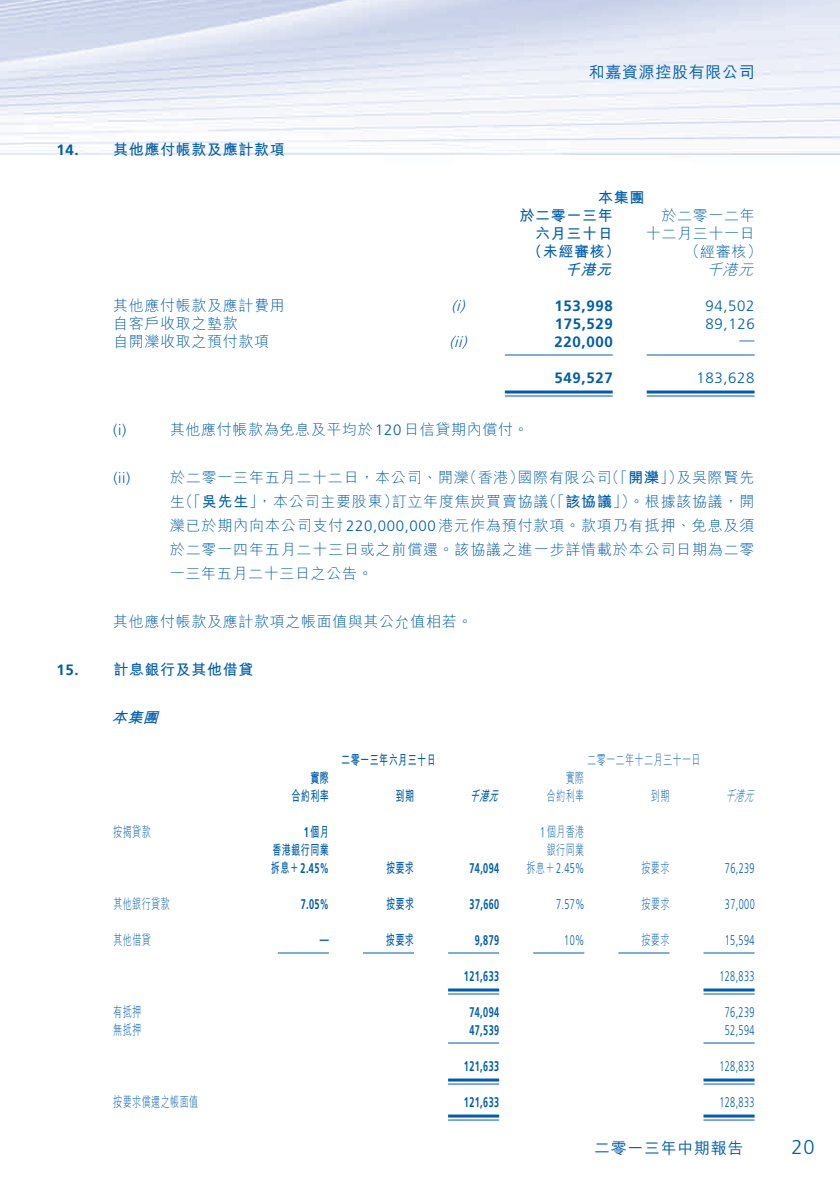
<style>
.page{position:relative;width:840px;height:1191px;background:#fff}
.page>*{position:absolute;margin:0;border:0;box-sizing:border-box;transform-origin:0 0}
.t1{font:300 20px "Frutiger";color:#015dab}
.t2{font:500 16px "M Hei HK";letter-spacing:.04em;color:#015dab}
.t3{font:300 15px/24px "M Hei HK";letter-spacing:.05em;color:#015dab}
.t4{font:700 15px "M Hei HK";letter-spacing:.04em;color:#015dab}
.t5{font:700 15px "Frutiger";letter-spacing:.04em;color:#015dab}
.t6{font:300 15px "Frutiger";letter-spacing:.04em;color:#015dab}
.t7{font:italic 300 15px "Frutiger";color:#015dab}
.t8{font:italic 700 15px "M Hei HK";color:#015dab}
.t9{font:italic 300 15px "M Hei HK";color:#015dab}
.t10{font:300 14px "M Hei HK";letter-spacing:.04em;color:#015dab;scale:.65 1}
.t11{font:300 14px "Frutiger";letter-spacing:.04em;color:#015dab;scale:.65 1}
.t12{font:700 14px "Frutiger";letter-spacing:.04em;color:#015dab;scale:.65 1}
.t13{font:700 14px "M Hei HK";letter-spacing:.04em;color:#015dab;scale:.65 1}
.t14{font:italic 300 14px "M Hei HK";color:#015dab;scale:.65 1}
.t15{font:italic 700 14px "M Hei HK";color:#015dab;scale:.65 1}
.s1{font-family:"Frutiger"}
.s2{font-weight:700}
.s3{font-family:"M Hei HK"}
</style>
<div class="page">
<img style="left:0;top:0;width:839px;height:1121px">
<hr style="left:504px;top:354px;width:108px;height:1px;background:#015dab">
<hr style="left:646px;top:354px;width:108px;height:1px;background:#015dab">
<hr style="left:504px;top:390px;width:108px;height:3px;background:#015dab">
<hr style="left:504px;top:395px;width:108px;height:1px;background:#015dab">
<hr style="left:646px;top:390px;width:108px;height:3px;background:#015dab">
<hr style="left:646px;top:395px;width:108px;height:1px;background:#015dab">
<hr style="left:278px;top:952px;width:51px;height:1px;background:#015dab">
<hr style="left:363px;top:952px;width:51px;height:1px;background:#015dab">
<hr style="left:448px;top:952px;width:51px;height:1px;background:#015dab">
<hr style="left:533px;top:952px;width:51px;height:1px;background:#015dab">
<hr style="left:618px;top:952px;width:51px;height:1px;background:#015dab">
<hr style="left:703px;top:952px;width:51px;height:1px;background:#015dab">
<hr style="left:448px;top:988px;width:51px;height:3px;background:#015dab">
<hr style="left:448px;top:993px;width:51px;height:1px;background:#015dab">
<hr style="left:703px;top:988px;width:51px;height:3px;background:#015dab">
<hr style="left:703px;top:993px;width:51px;height:1px;background:#015dab">
<hr style="left:448px;top:1042px;width:51px;height:1px;background:#015dab">
<hr style="left:703px;top:1042px;width:51px;height:1px;background:#015dab">
<hr style="left:448px;top:1078px;width:51px;height:3px;background:#015dab">
<hr style="left:448px;top:1083px;width:51px;height:1px;background:#015dab">
<hr style="left:703px;top:1078px;width:51px;height:3px;background:#015dab">
<hr style="left:703px;top:1083px;width:51px;height:1px;background:#015dab">
<hr style="left:448px;top:1114px;width:51px;height:3px;background:#015dab">
<hr style="left:448px;top:1119px;width:51px;height:1px;background:#015dab">
<hr style="left:703px;top:1114px;width:51px;height:3px;background:#015dab">
<hr style="left:703px;top:1119px;width:51px;height:1px;background:#015dab">
<p class="t5" style="left:56px;top:141px;width:24px">14.</p>
<p class="t5" style="left:57px;top:661px;width:24px">15.</p>
<p class="t2" style="left:588px;top:60px;width:168px">和嘉資源控股有限公司</p>
<p class="t4" style="left:113px;top:139px;width:173px">其他應付帳款及應計款項</p>
<p class="t4" style="left:597px;top:186px;width:48px">本集團</p>
<p class="t4" style="left:519px;top:204px;width:95px">於二零一三年</p>
<p class="t4" style="left:535px;top:222px;width:79px">六月三十日</p>
<p class="t3" style="left:661px;top:203px;width:95px">於二零一二年</p>
<p class="t3" style="left:645px;top:221px;width:110px">十二月三十一日</p>
<p class="t3" style="left:684px;top:239px;width:79px">（經審核(</p>
<p class="t4" style="left:527px;top:240px;width:95px">（未經審核）</p>
<p class="t8" style="left:564px;top:258px;width:53px">千港元</p>
<p class="t9" style="left:706px;top:259px;width:53px">千港元</p>
<p class="t3" style="left:113px;top:293px;width:173px">其他應付帳款及應計費用</p>
<p class="t7" style="left:451px;top:297px;width:19px">(i(</p>
<p class="t5" style="left:554px;top:297px;width:59px">153,998</p>
<p class="t6" style="left:705px;top:297px;width:51px">94,502</p>
<p class="t3" style="left:113px;top:311px;width:126px">自客戶收取之墊款</p>
<p class="t5" style="left:554px;top:315px;width:59px">175,529</p>
<p class="t6" style="left:705px;top:315px;width:51px">89,126</p>
<p class="t3" style="left:113px;top:329px;width:157px">自開灤收取之預付款項</p>
<p class="t7" style="left:449px;top:333px;width:23px">(i i(</p>
<p class="t5" style="left:554px;top:333px;width:59px">220,000</p>
<p class="t6" style="left:739px;top:332px;width:16px">—</p>
<p class="t5" style="left:554px;top:369px;width:59px">549,527</p>
<p class="t6" style="left:696px;top:369px;width:59px">183,628</p>
<p class="t6" style="left:113px;top:421px;width:14px">)i(</p>
<p class="t6" style="left:113px;top:469px;width:18px">)i i(</p>
<p class="t3" style="left:170px;top:416px;width:360px">其他應付帳款為免息及平均於<span class="s1">120</span> 日信貸期內償付。</p>
<p class="t3" style="left:462px;top:464px;width:64px">（香港）</p>
<p class="t3" style="left:604px;top:464px;width:80px">（「<span class="s2">開灤</span>」）</p>
<p class="t3" style="left:170px;top:464px;width:300px">於二零一三年五月二十二日，本公司、開灤</p>
<p class="t3" style="left:517px;top:464px;width:95px">國際有限公司</p>
<p class="t3" style="left:676px;top:464px;width:80px">及吳際賢先</p>
<p class="t3" style="left:178px;top:488px;width:222px">（「<span class="s2">吳先生</span>，」本公司主要股東）</p>
<p class="t3" style="left:541px;top:488px;width:214px">（「<span class="s2">該協議</span>」）。根據該協議，開</p>
<p class="t3" style="left:391px;top:488px;width:158px">訂立年度焦炭買賣協議</p>
<p class="t3" style="left:170px;top:488px;width:586px">生<br>灤已於期內向本公司支付<span class="s1">220,000,000</span>港元作為預付款項。款項乃有抵押、免息及須於二零一四年五月二十三日或之前償還。該協議之進一步詳情載於本公司日期為二零一三年五月二十三日之公告。</p>
<p class="t3" style="left:113px;top:608px;width:360px">其他應付帳款及應計款項之帳面值與其公允值相若。</p>
<p class="t4" style="left:113px;top:658px;width:142px">計息銀行及其他借貸</p>
<p class="t8" style="left:112px;top:706px;width:53px">本集團</p>
<p class="t13" style="left:341px;top:749px;width:147px">二零一三年六月三十日</p>
<p class="t10" style="left:587px;top:750px;width:176px">二零一二年十二月三十一日</p>
<p class="t13" style="left:310px;top:767px;width:30px">實際</p>
<p class="t10" style="left:565px;top:768px;width:30px">實際</p>
<p class="t13" style="left:291px;top:785px;width:59px">合約利率</p>
<p class="t13" style="left:395px;top:785px;width:30px">到期</p>
<p class="t15" style="left:469px;top:785px;width:52px">千港元</p>
<p class="t10" style="left:546px;top:786px;width:59px">合約利率</p>
<p class="t10" style="left:650px;top:786px;width:30px">到期</p>
<p class="t14" style="left:724px;top:786px;width:52px">千港元</p>
<p class="t10" style="left:113px;top:822px;width:59px">按揭貸款</p>
<p class="t13" style="left:303px;top:821px;width:40px"><span class="s1">1</span>個月</p>
<p class="t10" style="left:540px;top:822px;width:69px"><span class="s1">1</span> 個月香港</p>
<p class="t13" style="left:272px;top:839px;width:88px">香港銀行同業</p>
<p class="t10" style="left:546px;top:840px;width:59px">銀行同業</p>
<p class="t12" style="left:271px;top:860px;width:91px"><span class="s3">拆息＋</span>2.45%</p>
<p class="t13" style="left:386px;top:857px;width:45px">按要求</p>
<p class="t12" style="left:469px;top:859px;width:47px">74,094</p>
<p class="t11" style="left:526px;top:860px;width:91px"><span class="s3">拆息＋</span>2.45%</p>
<p class="t10" style="left:641px;top:858px;width:45px">按要求</p>
<p class="t11" style="left:724px;top:860px;width:47px">76,239</p>
<p class="t10" style="left:113px;top:894px;width:88px">其他銀行貸款</p>
<p class="t12" style="left:300px;top:896px;width:45px">7.05%</p>
<p class="t13" style="left:386px;top:893px;width:45px">按要求</p>
<p class="t12" style="left:469px;top:895px;width:47px">37,660</p>
<p class="t11" style="left:555px;top:896px;width:45px">7.57%</p>
<p class="t10" style="left:641px;top:894px;width:45px">按要求</p>
<p class="t11" style="left:724px;top:896px;width:47px">37,000</p>
<p class="t10" style="left:113px;top:930px;width:59px">其他借貸</p>
<p class="t12" style="left:319px;top:930px;width:16px">—</p>
<p class="t13" style="left:386px;top:929px;width:45px">按要求</p>
<p class="t12" style="left:474px;top:931px;width:39px">9,879</p>
<p class="t11" style="left:564px;top:932px;width:32px">10%</p>
<p class="t10" style="left:641px;top:930px;width:45px">按要求</p>
<p class="t11" style="left:724px;top:932px;width:47px">15,594</p>
<p class="t12" style="left:463px;top:967px;width:56px">121,633</p>
<p class="t11" style="left:719px;top:968px;width:56px">128,833</p>
<p class="t10" style="left:113px;top:1002px;width:45px">有抵押</p>
<p class="t12" style="left:469px;top:1003px;width:47px">74,094</p>
<p class="t11" style="left:724px;top:1004px;width:47px">76,239</p>
<p class="t10" style="left:113px;top:1020px;width:45px">無抵押</p>
<p class="t12" style="left:469px;top:1021px;width:47px">47,539</p>
<p class="t11" style="left:724px;top:1022px;width:47px">52,594</p>
<p class="t12" style="left:463px;top:1057px;width:56px">121,633</p>
<p class="t11" style="left:719px;top:1058px;width:56px">128,833</p>
<p class="t10" style="left:113px;top:1092px;width:132px">按要求償還之帳面值</p>
<p class="t12" style="left:463px;top:1093px;width:56px">121,633</p>
<p class="t11" style="left:719px;top:1094px;width:56px">128,833</p>
<p class="t2" style="left:593px;top:1136px;width:151px">二零一三年中期報告</p>
<h1 class="t1" style="left:791px;top:1135px;width:25px">20</h1>
</div>
